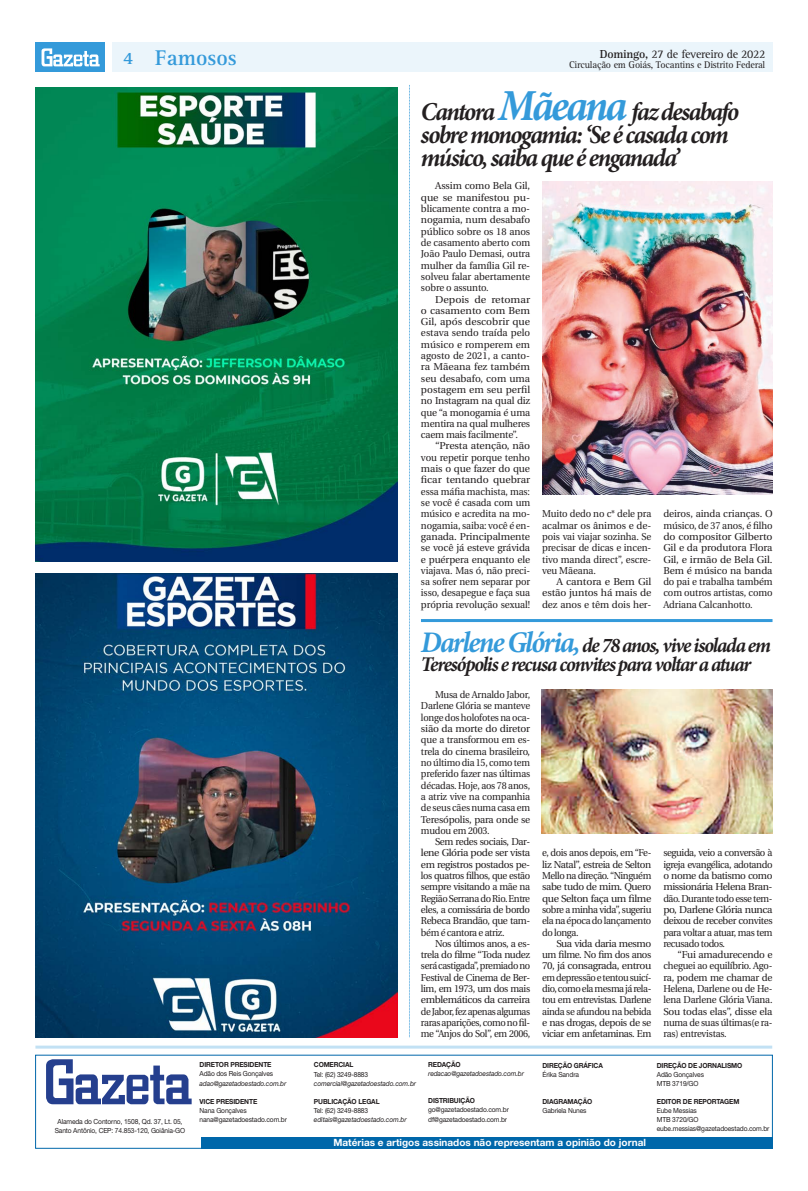
<style>
.page{position:relative;width:808px;height:1191px;background:#fff}
.page>*{position:absolute;margin:0;border:0;box-sizing:border-box;transform-origin:0 0}
.t1{font:italic 700 25.8px/22.9px "Minion Pro";letter-spacing:-.065em;color:#231f20;scale:.95 1}
.t2{font:700 22px "Rotis Serif";color:#349ada}
.t3{font:italic 700 20.9px/19.3px "Minion Pro";letter-spacing:-.06em;color:#231f20;scale:.95 1}
.t4{font:12px "Rotis Serif";letter-spacing:-.02em;color:#231f20}
.t5{font:10px/11.3px "Utopia";letter-spacing:-.02em;color:#231f20;text-align:justify}
.t6{font:10px/11.3px "Utopia";letter-spacing:-.02em;color:#231f20;text-align:justify;scale:.94 1}
.t7{font:10px/11.3px "Utopia";letter-spacing:-.02em;color:#231f20;text-align:justify;scale:1.04 1}
.t8{font:10px/11.3px "Utopia";letter-spacing:-.02em;color:#231f20;text-align:justify;scale:.95 1}
.t9{font:10px/11.3px "Utopia";letter-spacing:-.02em;color:#231f20;text-align:justify;scale:1.07 1}
.t10{font:700 10px "Helvetica Neue";color:#fff}
.t11{font:10px "Rotis Serif";letter-spacing:-.02em;color:#231f20}
.t12{font:7px/9px "Helvetica Neue";letter-spacing:-.02em;color:#231f20;scale:.95 1}
.t13{font:700 7px "Helvetica Neue";letter-spacing:-.02em;color:#231f20;scale:.95 1}
.t14{font:italic 7px "Helvetica Neue";letter-spacing:-.01em;color:#231f20;scale:.95 1}
.s1{font-weight:700}
.s2{font-size:18px}
.s3{font-size:44.3px;color:#349ada}
.s4{font-size:29.9px;color:#349ada}
</style>
<div class="page">
<div style="left:112px;top:43px;width:660px;height:29px;background:#ebf5fb"></div>
<div style="left:35px;top:43px;width:70px;height:29px;background:#349ada"></div>
<svg style="left:42px;top:48px;width:58px;height:18px"></svg>
<svg style="left:409px;top:85px;width:1px;height:952px"></svg>
<hr style="left:421px;top:619px;width:351px;height:3px;background:#349ada">
<img style="left:542px;top:182px;width:230px;height:313px">
<img style="left:541px;top:689px;width:231px;height:145px">
<svg style="left:46px;top:1059px;width:146px;height:45px"></svg>
<div style="left:201px;top:1137px;width:571px;height:11px;background:#0067aa"></div>
<hr style="left:35px;top:1045px;width:737px;height:3px;background:#c2e1f4">
<img style="left:35px;top:88px;width:363px;height:473px">
<img style="left:35px;top:574px;width:363px;height:463px">
<p class="t4" style="left:600px;top:47px;width:167px"><span class="s1">Domingo,</span> 27 de fevereiro de 2022</p>
<h2 class="t2" style="left:123px;top:45px;width:115px"><span class="s2">4</span> Famosos</h2>
<p class="t11" style="left:569px;top:59px;width:198px">Circulação em Goiás, Tocantins e Distrito Federal</p>
<h1 class="t1" style="left:421px;top:100px;width:336px">Cantora <span class="s3">Mãeana</span> faz desabafo sobre monogamia: ‘Se é casada com músico, saiba que é enganada’</h1>
<p class="t5" style="left:421px;top:181px;width:111px;text-indent:14px">Assim como Bela Gil, que se manifestou pu&shy;blicamente contra a mo&shy;nogamia, num desabafo público sobre os 18 anos de casamento aberto com João Paulo Demasi, outra mulher da família Gil re&shy;solveu falar abertamente sobre o assunto.</p>
<p class="t9" style="left:421px;top:294px;width:104px;text-indent:14px">Depois de retomar o casamento com Bem Gil, após descobrir que estava sendo traída pelo músico e romperem em agosto de 2021, a canto&shy;ra Mãeana fez também seu desabafo, com uma postagem em seu perfil no Instagram na qual diz que “a monogamia é uma mentira na qual mulheres caem mais facilmente”.</p>
<p class="t7" style="left:421px;top:440px;width:106px;text-indent:14px">“Presta atenção, não vou repetir porque tenho mais o que fazer do que ficar tentando quebrar essa máfia machista, mas: se você é casada com um músico e acredita na mo&shy;nogamia, saiba: você é en&shy;ganada. Principalmente se você já esteve grávida e puérpera enquanto ele viajava. Mas ó, não preci&shy;sa sofrer nem separar por isso, desapegue e faça sua própria revolução sexual!</p>
<p class="t5" style="left:663px;top:508px;width:111px">deiros, ainda crianças. O músico, de 37 anos, é filho do compositor Gilberto Gil e da produtora Flora Gil, e irmão de Bela Gil.<br>Bem é músico na banda do pai e trabalha também com outros artistas, como Adriana Calcanhotto.</p>
<h3 class="t3" style="left:421px;top:635px;width:370px"><span class="s4">Darlene Glória,</span> de 78 anos, vive isolada em<br>Teresópolis e recusa convites para voltar a atuar</h3>
<p class="t8" style="left:542px;top:508px;width:116px">Muito dedo no c* dele pra acalmar os ânimos e de&shy;pois vai viajar sozinha. Se precisar de dicas e incen&shy;tivo manda direct”, escre&shy;veu Mãeana.</p>
<p class="t7" style="left:542px;top:576px;width:106px;text-indent:14px">A cantora e Bem Gil estão juntos há mais de dez anos e têm dois her-</p>
<p class="t12" style="left:55px;top:1117px;width:139px;line-height:8.4px;text-align:center">Alameda do Contorno, 1508, Qd. 37, Lt. 05,<br>Santo Antônio, CEP: 74.853-120, Goiânia-GO</p>
<p class="t13" style="left:200px;top:1060px;width:77px">DIRETOR PRESIDENTE</p>
<p class="t12" style="left:200px;top:1069px;width:79px">Adão dos Reis Gonçalves</p>
<p class="t14" style="left:200px;top:1078px;width:93px">adao@gazetadoestado.com.br</p>
<p class="t13" style="left:200px;top:1096px;width:62px">VICE PRESIDENTE</p>
<p class="t12" style="left:200px;top:1105px;width:93px">Nana Gonçalves nana@gazetadoestado.com.br</p>
<p class="t6" style="left:421px;top:689px;width:118px;text-indent:14px">Musa de Arnaldo Jabor, Darlene Glória se manteve longe dos holofotes na oca&shy;sião da morte do diretor que a transformou em es&shy;trela do cinema brasileiro, no último dia 15, como tem preferido fazer nas últimas décadas. Hoje, aos 78 anos, a atriz vive na companhia de seus cães numa casa em Teresópolis, para onde se mudou em 2003.</p>
<p class="t5" style="left:421px;top:836px;width:111px;text-indent:14px">Sem redes sociais, Dar&shy;lene Glória pode ser vista em registros postados pe&shy;los quatros filhos, que estão sempre visitando a mãe na Região Serrana do Rio. Entre eles, a comissária de bordo Rebeca Brandão, que tam&shy;bém é cantora e atriz.</p>
<p class="t5" style="left:421px;top:938px;width:111px;text-indent:14px">Nos últimos anos, a es&shy;trela do filme “Toda nudez será castigada”, premiado no Festival de Cinema de Ber&shy;lim, em 1973, um dos mais emblemáticos da carreira de Jabor, fez apenas algumas raras aparições, como no fil&shy;me “Anjos do Sol”, em 2006,</p>
<p class="t13" style="left:314px;top:1060px;width:43px">COMERCIAL</p>
<p class="t12" style="left:314px;top:1069px;width:59px">Tel: (62) 3249-8883</p>
<p class="t14" style="left:314px;top:1078px;width:109px">comercial@gazetadoestado.com.br</p>
<p class="t13" style="left:314px;top:1096px;width:71px">PUBLICAÇÃO LEGAL</p>
<p class="t12" style="left:314px;top:1105px;width:59px">Tel: (62) 3249-8883</p>
<p class="t14" style="left:314px;top:1114px;width:99px">editais@gazetadoestado.com.br</p>
<p class="t13" style="left:428px;top:1060px;width:36px">REDAÇÃO</p>
<p class="t14" style="left:428px;top:1069px;width:102px">redacao@gazetadoestado.com.br</p>
<p class="t13" style="left:428px;top:1096px;width:51px">DISTRIBUIÇÃO</p>
<p class="t12" style="left:428px;top:1105px;width:86px">go@gazetadoestado.com.br df@gazetadoestado.com.br</p>
<p class="t6" style="left:542px;top:847px;width:118px">e, dois anos depois, em “Fe&shy;liz Natal”, estreia de Selton Mello na direção. “Ninguém sabe tudo de mim. Quero que Selton faça um filme sobre a minha vida”, sugeriu ela na época do lançamento do longa.</p>
<p class="t5" style="left:542px;top:938px;width:111px;text-indent:14px">Sua vida daria mesmo um filme. No fim dos anos 70, já consagrada, entrou em depressão e tentou suicí&shy;dio, como ela mesma já rela&shy;tou em entrevistas. Darlene ainda se afundou na bebida e nas drogas, depois de se viciar em anfetaminas. Em</p>
<p class="t8" style="left:663px;top:847px;width:116px">seguida, veio a conversão à igreja evangélica, adotando o nome da batismo como missionária Helena Bran&shy;dão. Durante todo esse tem&shy;po, Darlene Glória nunca deixou de receber convites para voltar a atuar, mas tem recusado todos.</p>
<p class="t5" style="left:663px;top:949px;width:111px;text-indent:14px">“Fui amadurecendo e cheguei ao equilíbrio. Ago&shy;ra, podem me chamar de Helena, Darlene ou de He&shy;lena Darlene Glória Viana.<br>Sou todas elas”, disse ela numa de suas últimas(e ra&shy;ras) entrevistas.</p>
<p class="t13" style="left:542px;top:1060px;width:65px">DIREÇÃO GRÁFICA</p>
<p class="t12" style="left:542px;top:1069px;width:40px">Érika Sandra</p>
<p class="t13" style="left:542px;top:1096px;width:54px">DIAGRAMAÇÃO</p>
<p class="t12" style="left:542px;top:1105px;width:48px">Gabriela Nunes</p>
<p class="t13" style="left:657px;top:1060px;width:92px">DIREÇÃO DE JORNALISMO</p>
<p class="t12" style="left:657px;top:1069px;width:51px">Adão Gonçalves<br>MTB 3719/GO</p>
<p class="t13" style="left:657px;top:1096px;width:88px">EDITOR DE REPORTAGEM</p>
<p class="t12" style="left:657px;top:1105px;width:120px">Eube Messias<br>MTB 3720/GO eube.messias@gazetadoestado.com.br</p>
<p class="t10" style="left:333px;top:1136px;width:314px">Matérias e artigos assinados não representam a opinião do jornal</p>
</div>
